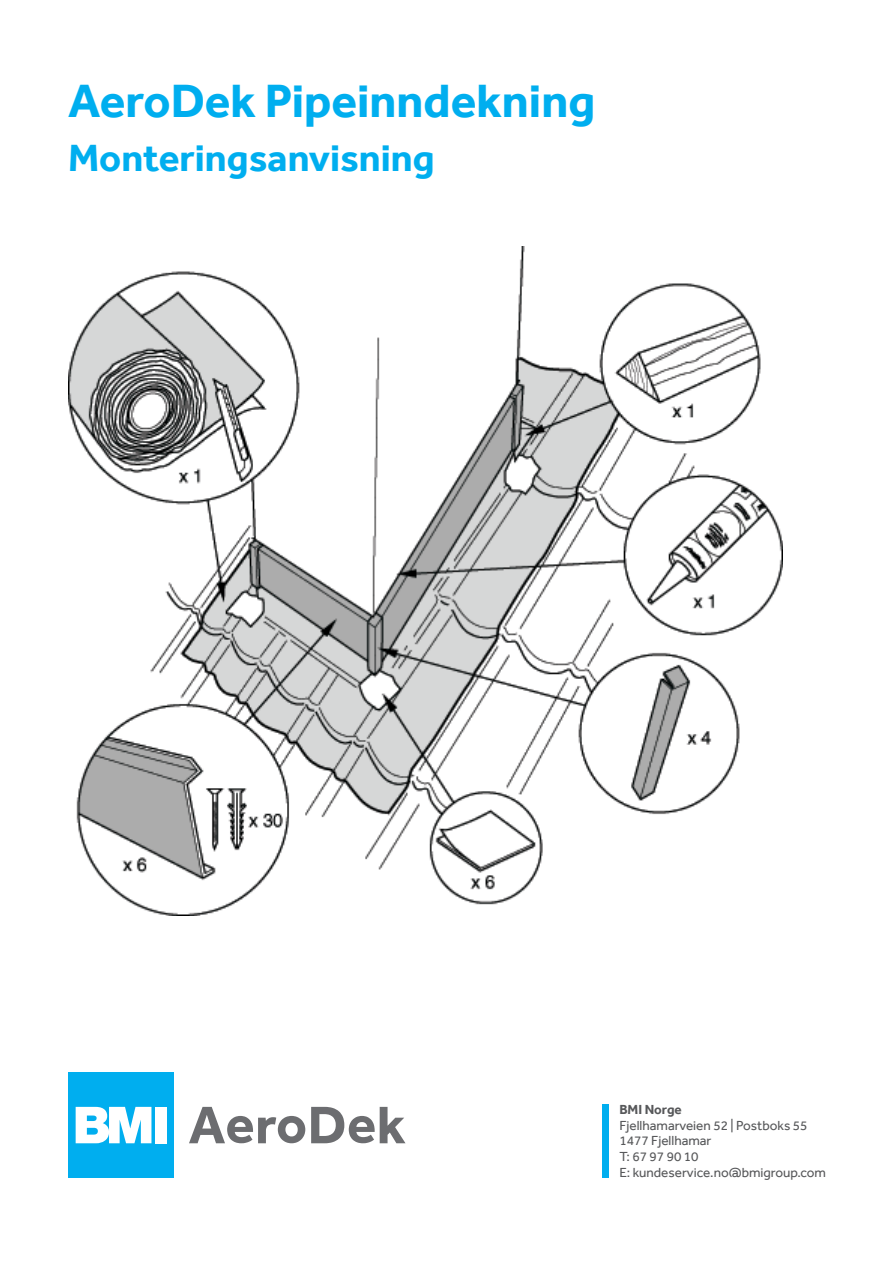
<style>
.page{position:relative;width:893px;height:1263px;background:#fff}
.page>*{position:absolute;margin:0;border:0;box-sizing:border-box;transform-origin:0 0}
.t1{font:700 48px "Effra";color:#00aeef}
.t2{font:700 39px "Effra";color:#00aeef}
.t3{font:13.5px/15.8px "Effra";color:#57585a}
.t4{font:700 13.5px "Effra";color:#57585a}
</style>
<div class="page">
<div style="left:68px;top:1072px;width:106px;height:106px;background:#00aeef"></div>
<svg style="left:76px;top:1107px;width:75px;height:36px;background:#d2f0fc"></svg>
<div style="left:155px;top:1107px;width:11px;height:36px;background:#fff"></div>
<svg style="left:189px;top:1107px;width:116px;height:36px"></svg>
<svg style="left:311px;top:1107px;width:94px;height:36px"></svg>
<div style="left:602px;top:1104px;width:7px;height:74px;background:#00aeef"></div>
<img style="left:68px;top:247px;width:714px;height:669px">
<h1 class="t1" style="left:68px;top:72px;width:529px">AeroDek Pipeinndekning</h1>
<h2 class="t2" style="left:68px;top:135px;width:368px">Monteringsanvisning</h2>
<p class="t4" style="left:619px;top:1101px;width:64px">BMI Norge</p>
<p class="t3" style="left:619px;top:1117px;width:208px">Fjellhamarveien 52 | Postboks 55<br>1477 Fjellhamar<br>T: 67 97 90 10<br>E: kundeservice.no@bmigroup.com</p>
</div>
